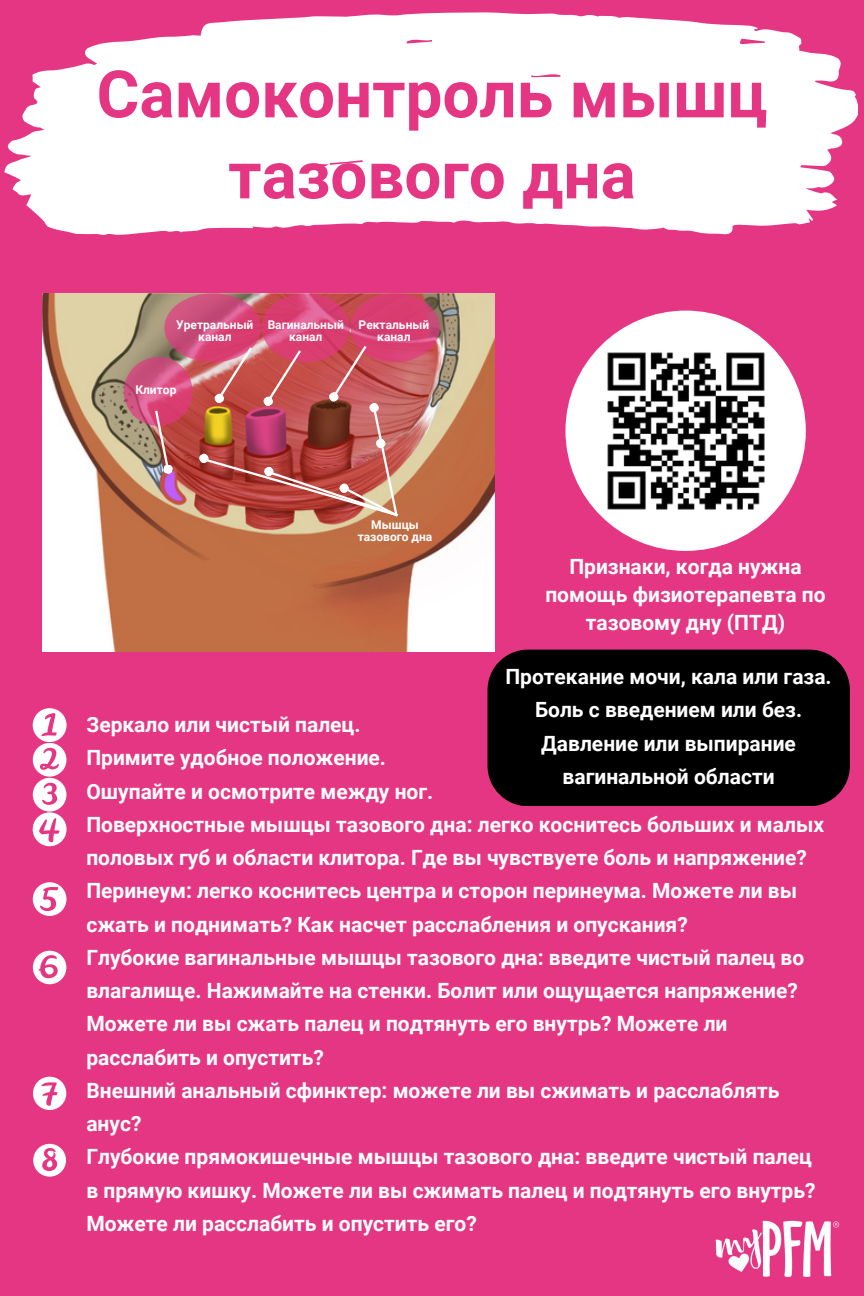
<style>
.page{position:relative;width:864px;height:1296px;background:#e53684}
.page>*{position:absolute;margin:0;border:0;box-sizing:border-box;transform-origin:0 0}
.t1{font:700 65.4px/81px "Roboto";color:#e53684;text-align:center}
.t2{font:700 21px/33.3px "Roboto";color:#fff}
.t3{font:700 12px/12px "Roboto";color:#fff;text-align:center}
</style>
<div class="page">
<svg style="left:4px;top:12px;width:854px;height:223px;background:#fbe0ec"></svg>
<svg style="left:33px;top:708px;width:33px;height:138px"></svg>
<svg style="left:33px;top:882px;width:33px;height:34px"></svg>
<svg style="left:33px;top:951px;width:33px;height:33px"></svg>
<svg style="left:33px;top:1077px;width:33px;height:33px"></svg>
<svg style="left:33px;top:1144px;width:33px;height:33px"></svg>
<div style="left:565px;top:311px;width:241px;height:240px;background:#fff;border-radius:50%"></div>
<img style="left:42px;top:293px;width:453px;height:358px">
<div style="left:488px;top:650px;width:362px;height:156px;background:#000;border-radius:41px"></div>
<img style="left:597px;top:342px;width:178px;height:178px">
<svg style="left:164px;top:293px;width:97px;height:69px;background:#cb547e"></svg>
<svg style="left:262px;top:293px;width:88px;height:69px"></svg>
<svg style="left:350px;top:293px;width:90px;height:69px;background:#d54273"></svg>
<svg style="left:124px;top:357px;width:69px;height:69px;background:#d45181"></svg>
<svg style="left:153px;top:408px;width:20px;height:66px"></svg>
<svg style="left:197px;top:298px;width:203px;height:239px;background:#c2595c"></svg>
<img style="left:715px;top:1220px;width:125px;height:58px">
<p class="t1" style="left:97px;top:55px;width:672px">Самоконтроль мышц тазового дна</p>
<p class="t3" style="left:176px;top:319px;width:79px">Уретральный канал</p>
<p class="t3" style="left:268px;top:319px;width:78px">Вагинальный канал</p>
<p class="t3" style="left:359px;top:319px;width:72px">Ректальный канал</p>
<p class="t3" style="left:135px;top:384px;width:42px">Клитор</p>
<p class="t3" style="left:358px;top:519px;width:76px">Мышцы тазового дна</p>
<p class="t2" style="left:545px;top:553px;width:282px;line-height:27.9px;text-align:center">Признаки, когда нужна помощь физиотерапевта по тазовому дну (ПТД)</p>
<p class="t2" style="left:505px;top:660px;width:328px;text-align:center">Протекание мочи, кала или газа.<br>Боль с введением или без.<br>Давление или выпирание вагинальной области</p>
<p class="t2" style="left:86px;top:708px;width:276px">Зеркало или чистый палец.</p>
<p class="t2" style="left:86px;top:741px;width:301px">Примите удобное положение.</p>
<p class="t2" style="left:86px;top:775px;width:348px">Ошупайте и осмотрите между ног.</p>
<p class="t2" style="left:86px;top:808px;width:739px">Поверхностные мышцы тазового дна: легко коснитесь больших и малых половых губ и области клитора. Где вы чувствуете боль и напряжение?</p>
<p class="t2" style="left:86px;top:874px;width:712px">Перинеум: легко коснитесь центра и сторон перинеума. Можете ли вы сжать и поднимать? Как насчет расслабления и опускания?</p>
<p class="t2" style="left:86px;top:941px;width:719px">Глубокие вагинальные мышцы тазового дна: введите чистый палец во влагалище. Нажимайте на стенки. Болит или ощущается напряжение?<br>Можете ли вы сжать палец и подтянуть его внутрь? Можете ли расслабить и опустить?</p>
<p class="t2" style="left:86px;top:1074px;width:695px">Внешний анальный сфинктер: можете ли вы сжимать и расслаблять анус?</p>
<p class="t2" style="left:86px;top:1140px;width:731px">Глубокие прямокишечные мышцы тазового дна: введите чистый палец в прямую кишку. Можете ли вы сжимать палец и подтянуть его внутрь?<br>Можете ли расслабить и опустить его?</p>
</div>
